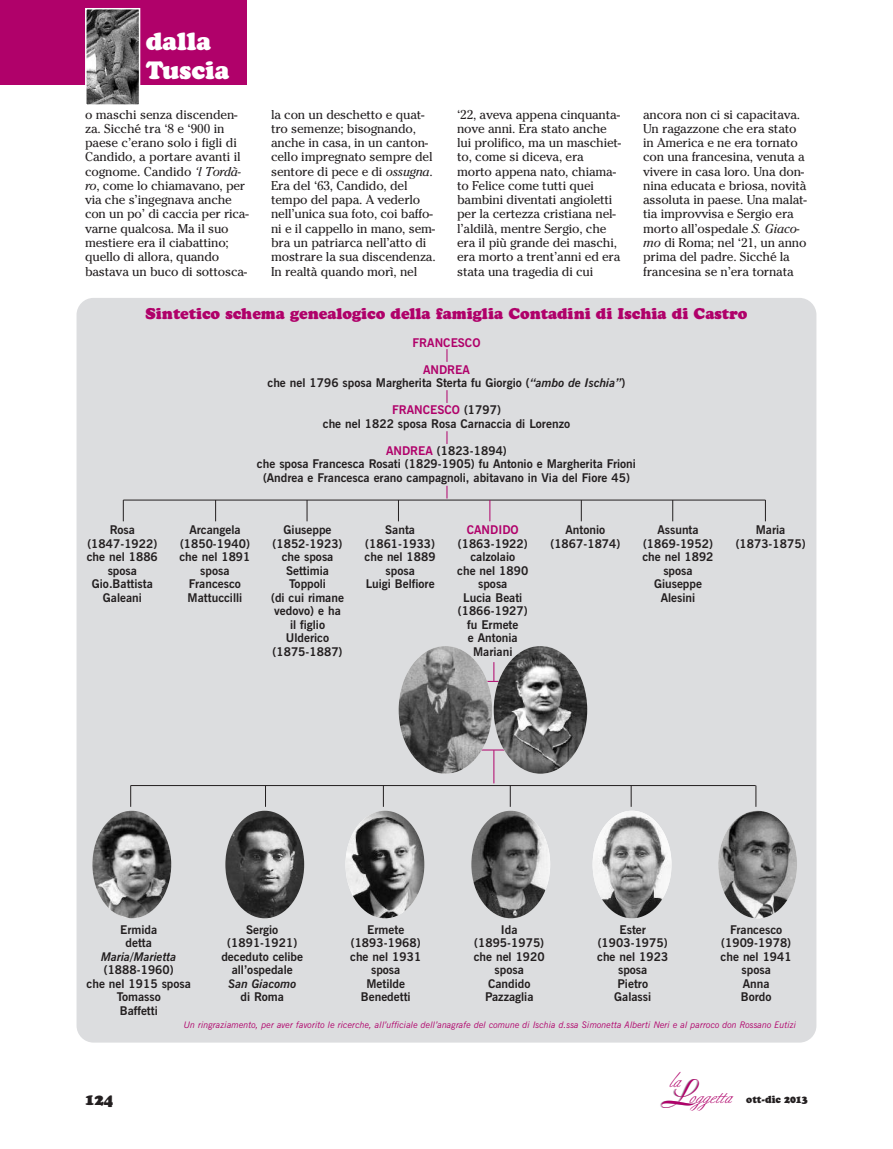
<style>
.page{position:relative;width:893px;height:1149px;background:#fff}
.page>*{position:absolute;margin:0;border:0;box-sizing:border-box;transform-origin:0 0}
.t1{font:900 24px/28.8px "Cooper BT";color:#fff}
.t2{font:19.2px "Berthold Script";color:#b0016a}
.t3{font:900 15px "Cooper BT";color:#b0016a}
.t4{font:900 15px "Cooper BT";color:#231f20}
.t5{font:12.75px/14.2px "Cheltenham";letter-spacing:-.015em;color:#231f20}
.t6{font:700 12px/13.5px "News Gothic BT";color:#231f20;text-align:center}
.t7{font:italic 700 12px "News Gothic BT";color:#231f20}
.t8{font:700 12px "News Gothic BT";color:#b0016a}
.t9{font:900 9.9px "Cooper BT";color:#231f20;scale:.95 1}
.t10{font:italic 9px "News Gothic BT";color:#b0016a}
.s1{font-style:italic}
.s2{color:#b0016a}
.s3{font-family:"Boulevard";font-size:35.85px;color:#a8a9ad}
</style>
<div class="page">
<div style="left:77px;top:298px;width:739px;height:744px;background:#dcdddf;border-radius:17px"></div>
<div style="left:0;top:0;width:247px;height:85px;background:#b0016a"></div>
<img style="left:88px;top:11px;width:49px;height:92px">
<div style="left:85px;top:8px;width:55px;height:98px;border:2px solid #fff"></div>
<hr style="left:123px;top:499px;width:642px;height:1px;background:#231f20">
<hr style="left:131px;top:785px;width:625px;height:1px;background:#231f20">
<svg style="left:123px;top:500px;width:1px;height:21px"></svg>
<svg style="left:130px;top:785px;width:1px;height:21px"></svg>
<svg style="left:265px;top:786px;width:1px;height:20px"></svg>
<svg style="left:383px;top:786px;width:1px;height:20px"></svg>
<svg style="left:510px;top:786px;width:1px;height:20px"></svg>
<svg style="left:631px;top:786px;width:1px;height:20px"></svg>
<svg style="left:755px;top:785px;width:1px;height:21px"></svg>
<svg style="left:215px;top:500px;width:1px;height:21px"></svg>
<svg style="left:307px;top:500px;width:1px;height:21px"></svg>
<svg style="left:398px;top:500px;width:1px;height:21px"></svg>
<svg style="left:489px;top:500px;width:1px;height:21px"></svg>
<hr style="left:493px;top:750px;width:1px;height:33px;background:#b0016a">
<svg style="left:493px;top:662px;width:1px;height:18px"></svg>
<svg style="left:581px;top:500px;width:1px;height:21px"></svg>
<svg style="left:672px;top:500px;width:1px;height:21px"></svg>
<svg style="left:765px;top:500px;width:1px;height:21px"></svg>
<img style="left:399px;top:646px;width:93px;height:127px;border-radius:50%">
<img style="left:494px;top:646px;width:93px;height:127px;border-radius:50%">
<svg style="left:447px;top:349px;width:1px;height:13px"></svg>
<svg style="left:447px;top:390px;width:1px;height:13px"></svg>
<svg style="left:447px;top:431px;width:1px;height:13px"></svg>
<svg style="left:447px;top:485px;width:1px;height:13px"></svg>
<img style="left:92px;top:810px;width:79px;height:108px;border-radius:50%">
<img style="left:225px;top:810px;width:79px;height:108px;border-radius:50%">
<img style="left:345px;top:810px;width:79px;height:108px;border-radius:50%">
<img style="left:471px;top:810px;width:79px;height:108px;border-radius:50%">
<img style="left:593px;top:810px;width:78px;height:108px;border-radius:50%">
<img style="left:718px;top:810px;width:79px;height:108px;border-radius:50%">
<h1 class="t1" style="left:146px;top:29px;width:85px">dalla<br>Tuscia</h1>
<p class="t5" style="left:85px;top:107px;width:165px">o maschi senza discenden&shy;za. Sicché tra ‘8 e ‘900 in paese c’erano solo i figli di<br>Candido, a portare avanti il cognome. Candido <span class="s1">‘l Tordà&shy;ro</span>, come lo chiamavano, per via che s’ingegnava anche con un po’ di caccia per rica&shy;varne qualcosa. Ma il suo mestiere era il ciabattino; quello di allora, quando bastava un buco di sottosca-</p>
<p class="t5" style="left:271px;top:107px;width:166px">la con un deschetto e quat&shy;tro semenze; bisognando, anche in casa, in un canton&shy;cello impregnato sempre del sentore di pece e di <span class="s1">ossugna</span>.<br>Era del ‘63, Candido, del tempo del papa. A vederlo nell’unica sua foto, coi baffo&shy;ni e il cappello in mano, sem&shy;bra un patriarca nell’atto di mostrare la sua discendenza.<br>In realtà quando morì, nel</p>
<p class="t5" style="left:457px;top:107px;width:166px">‘22, aveva appena cinquanta&shy;nove anni. Era stato anche lui prolifico, ma un maschiet&shy;to, come si diceva, era morto appena nato, chiama&shy;to Felice come tutti quei bambini diventati angioletti per la certezza cristiana nel&shy;l’aldilà, mentre Sergio, che era il più grande dei maschi, era morto a trent’anni ed era stata una tragedia di cui</p>
<p class="t5" style="left:643px;top:107px;width:165px">ancora non ci si capacitava.<br>Un ragazzone che era stato in America e ne era tornato con una francesina, venuta a vivere in casa loro. Una don&shy;nina educata e briosa, novità assoluta in paese. Una malat&shy;tia improvvisa e Sergio era morto all’ospedale <span class="s1">S. Giaco&shy;mo</span> di Roma; nel ‘21, un anno prima del padre. Sicché la francesina se n’era tornata</p>
<p class="t3" style="left:145px;top:308px;width:603px">Sintetico schema genealogico della famiglia Contadini di Ischia di Castro</p>
<p class="t8" style="left:412px;top:338px;width:69px">FRANCESCO</p>
<p class="t6" style="left:267px;top:363px;width:359px"><span class="s2">ANDREA<br></span>che nel 1796 sposa Margherita Sterta fu Giorgio (<span class="s1">“ambo de Ischia”</span>)</p>
<p class="t6" style="left:323px;top:404px;width:249px"><span class="s2">FRANCESCO</span> (1797)<br>che nel 1822 sposa Rosa Carnaccia di Lorenzo</p>
<p class="t6" style="left:257px;top:444px;width:381px"><span class="s2">ANDREA</span> (1823-1894)<br>che sposa Francesca Rosati (1829-1905) fu Antonio e Margherita Frioni (Andrea e Francesca erano campagnoli, abitavano in Via del Fiore 45)</p>
<p class="t6" style="left:87px;top:524px;width:73px">Rosa (1847-1922) che nel 1886 sposa<br>Gio.Battista<br>Galeani</p>
<p class="t6" style="left:179px;top:524px;width:73px">Arcangela (1850-1940) che nel 1891 sposa<br>Francesco<br>Mattuccilli</p>
<p class="t6" style="left:271px;top:524px;width:74px">Giuseppe (1852-1923) che sposa<br>Settimia<br>Toppoli<br>(di cui rimane vedovo) e ha il figlio<br>Ulderico (1875-1887)</p>
<p class="t6" style="left:365px;top:524px;width:73px">Santa (1861-1933) che nel 1889 sposa<br>Luigi Belfiore</p>
<p class="t8" style="left:467px;top:525px;width:53px">CANDIDO</p>
<p class="t6" style="left:457px;top:537px;width:73px">(1863-1922) calzolaio<br>che nel 1890 sposa<br>Lucia Beati (1866-1927) fu Ermete<br>e Antonia<br>Mariani</p>
<p class="t6" style="left:550px;top:524px;width:71px">Antonio (1867-1874)</p>
<p class="t6" style="left:642px;top:524px;width:73px">Assunta (1869-1952) che nel 1892 sposa<br>Giuseppe<br>Alesini</p>
<p class="t6" style="left:736px;top:524px;width:71px">Maria (1873-1875)</p>
<p class="t6" style="left:221px;top:923px;width:83px">Sergio (1891-1921) deceduto celibe all’ospedale</p>
<p class="t7" style="left:228px;top:978px;width:70px">San Giacomo</p>
<p class="t6" style="left:240px;top:991px;width:45px">di Roma</p>
<p class="t6" style="left:120px;top:923px;width:39px">Ermida detta</p>
<p class="t7" style="left:101px;top:951px;width:77px">Maria/Marietta</p>
<p class="t6" style="left:87px;top:964px;width:106px">(1888-1960)<br>che nel 1915 sposa<br>Tomasso<br>Baffetti</p>
<p class="t6" style="left:350px;top:923px;width:73px">Ermete (1893-1968) che nel 1931 sposa<br>Metilde<br>Benedetti</p>
<p class="t6" style="left:474px;top:923px;width:73px">Ida (1895-1975) che nel 1920 sposa<br>Candido<br>Pazzaglia</p>
<p class="t6" style="left:597px;top:923px;width:73px">Ester (1903-1975) che nel 1923 sposa<br>Pietro<br>Galassi</p>
<p class="t6" style="left:721px;top:923px;width:73px">Francesco (1909-1978) che nel 1941 sposa<br>Anna<br>Bordo</p>
<p class="t10" style="left:184px;top:1020px;width:614px">Un ringraziamento, per aver favorito le ricerche, all’ufficiale dell’anagrafe del comune di Ischia d.ssa Simonetta Alberti Neri e al parroco don Rossano Eutizi</p>
<p class="t4" style="left:85px;top:1093px;width:30px">124</p>
<h2 class="t2" style="left:668px;top:1071px;width:13px">la</h2>
<h2 class="t2" style="left:659px;top:1087px;width:73px"><span class="s3">L</span>oggetta</h2>
<p class="t9" style="left:746px;top:1095px;width:66px">ott-dic 2013</p>
</div>
